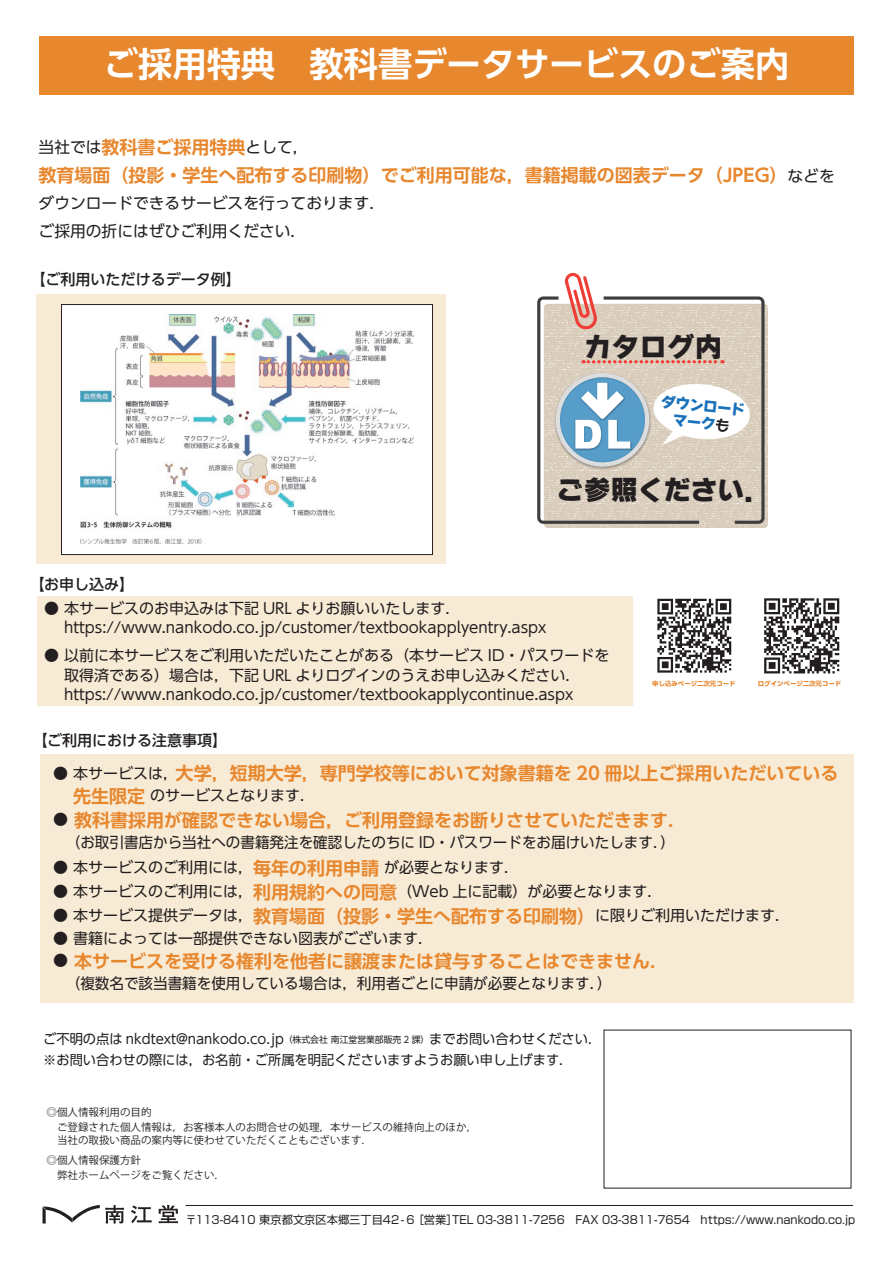
<style>
.page{position:relative;width:893px;height:1263px;background:#fff}
.page>*{position:absolute;margin:0;border:0;box-sizing:border-box;transform-origin:0 0}
.t1{font:700 34.35px "UD Shin Go Pr 6 De";color:#fff}
.t2{font:27.6px "Rodin Wanpaku Pro EB";letter-spacing:-.02em;color:#231f20}
.t3{font:700 18px "UD Shin Go Pro De";color:#e7872e}
.t4{font:15.75px/28.5px "UD Shin Go Pro";color:#231f20}
.t5{font:15px/19.5px "UD Shin Go Pr 6";color:#231f20}
.t6{font:500 15px "UD Shin Go Pr 6";color:#231f20}
.t7{font:14.85px/17px "Rodin Wanpaku Pro EB";color:#1971ba;text-align:center}
.t8{font:13.5px/21px "UD Shin Go Pro";color:#231f20}
.t9{font:11.25px "Shin Go Pr 6";color:#231f20}
.t10{font:10.5px/15px "Koz Go Pr 6 N";color:#231f20}
.t11{font:700 6.45px "UD Shin Go Pr 6";color:#e7872e}
.s1{font-family:"UD Shin Go Pro De";font-weight:700;font-size:18px;color:#e7872e}
.s2{font-family:"UD Shin Go Pro";font-weight:400;font-size:15.75px;color:#231f20}
.s3{font-family:"Rodin Wanpaku Pro B";color:#231f20}
.s4{font-weight:800}
.s5{font-family:"UD Shin Go Pr 6";font-weight:400;font-size:15px;color:#231f20}
.s6{font-size:9px}
</style>
<div class="page">
<div style="left:39px;top:36px;width:815px;height:58px;background:#e7872e"></div>
<div style="left:37px;top:294px;width:409px;height:270px;background:#f8ebd6"></div>
<div style="left:40px;top:753px;width:814px;height:249px;background:#f8ebd6"></div>
<div style="left:37px;top:597px;width:595px;height:109px;background:#f8ebd6"></div>
<svg style="left:657px;top:599px;width:74px;height:74px"></svg>
<svg style="left:764px;top:598px;width:75px;height:75px"></svg>
<div style="left:62px;top:304px;width:370px;height:250px;background:#fff"></div>
<div style="left:61px;top:304px;width:372px;height:251px;border:1px solid #231f20"></div>
<img style="left:80px;top:314px;width:333px;height:229px">
<svg style="left:159px;top:1205px;width:19px;height:18px"></svg>
<svg style="left:131px;top:1205px;width:21px;height:18px"></svg>
<svg style="left:43px;top:1205px;width:81px;height:18px"></svg>
<hr style="left:185px;top:1205px;width:668px;height:1px;background:#231f20">
<svg style="left:544px;top:304px;width:224px;height:224px;background:#d9cdbd"></svg>
<svg style="left:537px;top:272px;width:228px;height:252px"></svg>
<h1 class="t1" style="left:104px;top:36px;width:687px">ご採用特典　教科書データサービスのご案内</h1>
<p class="t4" style="left:39px;top:132px;width:272px">当社では<span class="s1">教科書ご採用特典</span>として，</p>
<p class="t3" style="left:39px;top:161px;width:798px">教育場面（投影・学生へ配布する印刷物）でご利用可能な，書籍掲載の図表データ（JPEG）<span class="s2">などを</span></p>
<p class="t4" style="left:39px;top:188px;width:348px">ダウンロードできるサービスを行っております．ご採用の折にはぜひご利用ください．</p>
<p class="t6" style="left:31px;top:268px;width:211px">【ご利用いただけるデータ例】</p>
<p class="t6" style="left:29px;top:572px;width:107px">【お申し込み】</p>
<h2 class="t2" style="left:584px;top:327px;width:140px">カタログ内</h2>
<p class="t7" style="left:662px;top:392px;width:86px;rotate:6deg">ダウンロードマーク<span class="s3">も</span></p>
<h2 class="t2" style="left:556px;top:471px;width:217px">ご参照ください．</h2>
<p class="t5" style="left:64px;top:598px;width:484px;text-indent:-20px">● 本サービスのお申込みは下記 URL よりお願いいたします．https://www.nankodo.co.jp/customer/textbookapplyentry.aspx</p>
<p class="t5" style="left:64px;top:645px;width:547px;text-indent:-20px">● 以前に本サービスをご利用いただいたことがある（本サービス ID・パスワードを取得済である）場合は，下記 URL よりログインのうえお申し込みください．https://www.nankodo.co.jp/customer/textbookapplycontinue.aspx</p>
<p class="t6" style="left:32px;top:728px;width:197px">【ご利用における注意事項】</p>
<p class="t11" style="left:652px;top:678px;width:85px">申し込みページ二次元コード</p>
<p class="t11" style="left:758px;top:678px;width:85px"><span class="s4">ログイン</span>ページ二次元コード</p>
<p class="t3" style="left:53px;top:758px;width:787px"><span class="s5">● 本サービスは，</span>大学，短期大学，専門学校等において対象書籍を 20 冊以上ご採用いただいている</p>
<p class="t5" style="left:73px;top:785px;width:243px"><span class="s1">先生限定</span>のサービスとなります．</p>
<p class="t3" style="left:53px;top:805px;width:634px"><span class="s5">●</span> 教科書採用が確認できない場合，ご利用登録をお断りさせていただきます．</p>
<p class="t5" style="left:66px;top:832px;width:610px">（お取引書店から当社への書籍発注を確認したのちに ID・パスワードをお届けいたします．）</p>
<p class="t5" style="left:53px;top:857px;width:467px">● 本サービスのご利用には，<span class="s1">毎年の利用申請</span>が必要となります．</p>
<p class="t5" style="left:53px;top:881px;width:611px">● 本サービスのご利用には，<span class="s1">利用規約への同意</span>（Web 上に記載）が必要となります．</p>
<p class="t5" style="left:53px;top:905px;width:738px">● 本サービス提供データは，<span class="s1">教育場面（投影・学生へ配布する印刷物）</span>に限りご利用いただけます．</p>
<p class="t5" style="left:53px;top:928px;width:381px">● 書籍によっては一部提供できない図表がございます．</p>
<p class="t3" style="left:53px;top:946px;width:616px"><span class="s5">●</span> 本サービスを受ける権利を他者に譲渡または貸与することはできません．</p>
<p class="t5" style="left:66px;top:973px;width:547px">（複数名で該当書籍を使用している場合は，利用者ごとに申請が必要となります．）</p>
<p class="t8" style="left:43px;top:1027px;width:560px">ご不明の点は nkdtext@nankodo.co.jp<span class="s6">（株式会社 南江堂営業部販売 2 課）</span>までお問い合わせください．※お問い合わせの際には，お名前・ご所属を明記くださいますようお願い申し上げます．</p>
<p class="t10" style="left:47px;top:1105px;width:432px">◎個人情報利用の目的<br>　ご登録された個人情報は，お客様本人のお問合せの処理，本サービスの維持向上のほか，</p>
<p class="t10" style="left:47px;top:1131px;width:327px;line-height:19.5px">　当社の取扱い商品の案内等に使わせていただくこともございます．◎個人情報保護方針</p>
<p class="t10" style="left:47px;top:1168px;width:180px">　弊社ホームページをご覧ください．</p>
<p class="t9" style="left:186px;top:1210px;width:671px">〒113-8410 東京都文京区本郷三丁目42 - 6［営業］TEL 03-3811-7256　FAX 03-3811-7654　https://www.nankodo.co.jp</p>
</div>
